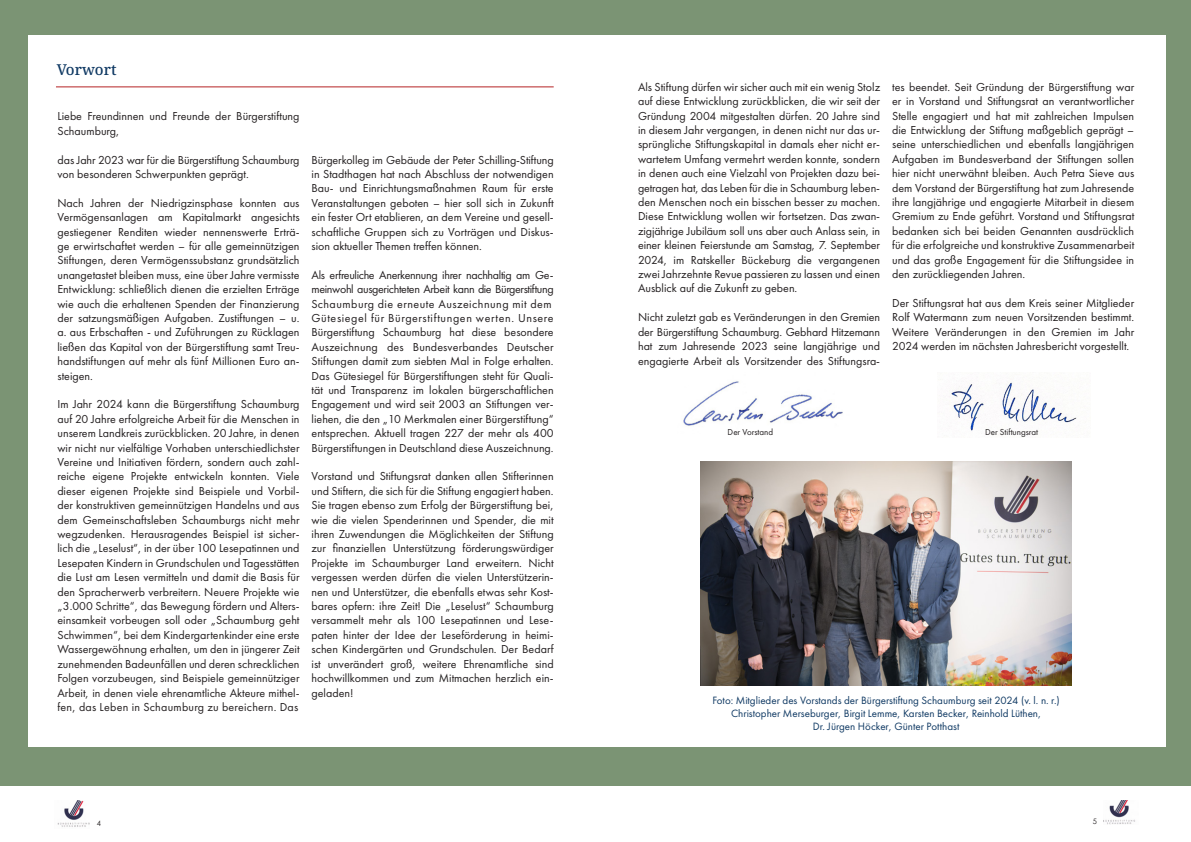
<style>
.page{position:relative;width:1191px;height:842px;background:#fff}
.page>*{position:absolute;margin:0;border:0;box-sizing:border-box;transform-origin:0 0}
.t1{font:500 15px "Noto Serif";color:#0f3963}
.t2{font:12px/14.4px "Futura PT";color:#231f20;text-align:justify}
.t3{font:11px/13.2px "Futura PT";color:#0f3963;text-align:center}
.t4{font:9px "Futura PT";color:#231f20}
.t5{font:7.5px "Century Gothic";color:#231f20}
</style>
<div class="page">
<img style="left:1103px;top:800px;width:32px;height:25px">
<img style="left:57px;top:800px;width:33px;height:27px">
<div style="left:0;top:0;width:1191px;height:785px;background:#7b9474"></div>
<div style="left:28px;top:35px;width:1137px;height:712px;background:#fff"></div>
<img style="left:949px;top:382px;width:128px;height:49px">
<img style="left:683px;top:381px;width:80px;height:45px">
<img style="left:769px;top:394px;width:74px;height:29px">
<hr style="left:56px;top:86px;width:497px;height:1px;background:#b52325">
<img style="left:701px;top:461px;width:370px;height:224px">
<p class="t1" style="left:57px;top:59px;width:61px">Vorwort</p>
<p class="t2" style="left:57px;top:109px;width:244px">Liebe Freundinnen und Freunde der Bürgerstiftung<br>Schaumburg,</p>
<p class="t2" style="left:57px;top:152px;width:244px">das Jahr 2023 war für die Bürgerstiftung Schaumburg von besonderen Schwerpunkten geprägt.</p>
<p class="t2" style="left:57px;top:196px;width:244px">Nach Jahren der Niedrigzinsphase konnten aus Vermögensanlagen am Kapitalmarkt angesichts gestiegener Renditen wieder nennenswerte Erträ&shy;ge erwirtschaftet werden – für alle gemeinnützigen Stiftungen, deren Vermögenssubstanz grundsätzlich unangetastet bleiben muss, eine über Jahre vermisste Entwicklung: schließlich dienen die erzielten Erträge wie auch die erhaltenen Spenden der Finanzierung der satzungsmäßigen Aufgaben. Zustiftungen – u. a. aus Erbschaften - und Zuführungen zu Rücklagen ließen das Kapital von der Bürgerstiftung samt Treu&shy;handstiftungen auf mehr als fünf Millionen Euro an&shy;steigen.</p>
<p class="t2" style="left:57px;top:397px;width:244px">Im Jahr 2024 kann die Bürgerstiftung Schaumburg auf 20 Jahre erfolgreiche Arbeit für die Menschen in unserem Landkreis zurückblicken. 20 Jahre, in denen wir nicht nur vielfältige Vorhaben unterschiedlichster Vereine und Initiativen fördern, sondern auch zahl&shy;reiche eigene Projekte entwickeln konnten. Viele dieser eigenen Projekte sind Beispiele und Vorbil&shy;der konstruktiven gemeinnützigen Handelns und aus dem Gemeinschaftsleben Schaumburgs nicht mehr wegzudenken. Herausragendes Beispiel ist sicher&shy;lich die „Leselust“, in der über 100 Lesepatinnen und Lesepaten Kindern in Grundschulen und Tagesstätten die Lust am Lesen vermitteln und damit die Basis für den Spracherwerb verbreitern. Neuere Projekte wie „3.000 Schritte“, das Bewegung fördern und Alters&shy;einsamkeit vorbeugen soll oder „Schaumburg geht Schwimmen“, bei dem Kindergartenkinder eine erste Wassergewöhnung erhalten, um den in jüngerer Zeit zunehmenden Badeunfällen und deren schrecklichen Folgen vorzubeugen, sind Beispiele gemeinnütziger Arbeit, in denen viele ehrenamtliche Akteure mithel&shy;fen, das Leben in Schaumburg zu bereichern. Das</p>
<p class="t2" style="left:311px;top:152px;width:244px">Bürgerkolleg im Gebäude der Peter Schilling-Stiftung in Stadthagen hat nach Abschluss der notwendigen Bau- und Einrichtungsmaßnahmen Raum für erste Veranstaltungen geboten – hier soll sich in Zukunft ein fester Ort etablieren, an dem Vereine und gesell&shy;schaftliche Gruppen sich zu Vorträgen und Diskus&shy;sion aktueller Themen treffen können.</p>
<p class="t2" style="left:311px;top:268px;width:244px;text-align:left">Als erfreuliche Anerkennung ihrer nachhaltig am Ge&shy;meinwohl ausgerichteten Arbeit kann die Bürgerstiftung Schaumburg die erneute Auszeichnung mit dem Gütesiegel für Bürgerstiftungen werten. Unsere Bürgerstiftung Schaumburg hat diese besondere Auszeichnung des Bundesverbandes Deutscher Stiftungen damit zum siebten Mal in Folge erhalten.<br>Das Gütesiegel für Bürgerstiftungen steht für Quali&shy;tät und Transparenz im lokalen bürgerschaftlichen Engagement und wird seit 2003 an Stiftungen ver&shy;liehen, die den „10 Merkmalen einer Bürgerstiftung“ entsprechen. Aktuell tragen 227 der mehr als 400<br>Bürgerstiftungen in Deutschland diese Auszeichnung.</p>
<p class="t2" style="left:311px;top:469px;width:244px">Vorstand und Stiftungsrat danken allen Stifterinnen und Stiftern, die sich fü r die Stiftung engagiert haben.<br>Sie tragen ebenso zum Erfolg der Bürgerstiftung bei, wie die vielen Spenderinnen und Spender, die mit ihren Zuwendungen die Möglichkeiten der Stiftung zur finanziellen Unterstützung förderungswürdiger Projekte im Schaumburger Land erweitern. Nicht vergessen werden dü rfen die vielen Unterstützerin&shy;nen und Unterstützer, die ebenfalls etwas sehr Kost&shy;bares opfern: ihre Zeit! Die „Leselust“ Schaumburg versammelt mehr als 100 Lesepatinnen und Lese&shy;paten hinter der Idee der Leseförderung in heimi&shy;schen Kindergärten und Grundschulen. Der Bedarf ist unverä ndert groß, weitere Ehrenamtliche sind hochwillkommen und zum Mitmachen herzlich ein&shy;geladen!</p>
<p class="t2" style="left:638px;top:80px;width:244px">Als Stiftung dürfen wir sicher auch mit ein wenig Stolz auf diese Entwicklung zurückblicken, die wir seit der Gründung 2004 mitgestalten dürfen. 20 Jahre sind in diesem Jahr vergangen, in denen nicht nur das ur&shy;sprüngliche Stiftungskapital in damals eher nicht er&shy;wartetem Umfang vermehrt werden konnte, sondern in denen auch eine Vielzahl von Projekten dazu bei&shy;getragen hat, das Leben für die in Schaumburg leben&shy;den Menschen noch ein bisschen besser zu machen.<br>Diese Entwicklung wollen wir fortsetzen. Das zwan&shy;zigjährige Jubiläum soll uns aber auch Anlass sein, in einer kleinen Feierstunde am Samstag, 7. September 2024, im Ratskeller Bückeburg die vergangenen zwei Jahrzehnte Revue passieren zu lassen und einen Ausblick auf die Zukunft zu geben.</p>
<p class="t2" style="left:638px;top:310px;width:244px">Nicht zuletzt gab es Veränderungen in den Gremien der Bürgerstiftung Schaumburg. Gebhard Hitzemann hat zum Jahresende 2023 seine langjährige und engagierte Arbeit als Vorsitzender des Stiftungsra-</p>
<p class="t2" style="left:892px;top:80px;width:244px">tes beendet. Seit Gründung der Bürgerstiftung war er in Vorstand und Stiftungsrat an verantwortlicher Stelle engagiert und hat mit zahlreichen Impulsen die Entwicklung der Stiftung maßgeblich geprägt – seine unterschiedlichen und ebenfalls langjährigen Aufgaben im Bundesverband der Stiftungen sollen hier nicht unerwähnt bleiben. Auch Petra Sieve aus dem Vorstand der Bürgerstiftung hat zum Jahresende ihre langjährige und engagierte Mitarbeit in diesem Gremium zu Ende geführt. Vorstand und Stiftungsrat bedanken sich bei beiden Genannten ausdrücklich für die erfolgreiche und konstruktive Zusammenarbeit und das große Engagement für die Stiftungsidee in den zurückliegenden Jahren.</p>
<p class="t2" style="left:892px;top:296px;width:244px">Der Stiftungsrat hat aus dem Kreis seiner Mitglieder Rolf Watermann zum neuen Vorsitzenden bestimmt.<br>Weitere Veränderungen in den Gremien im Jahr 2024 werden im nächsten Jahresbericht vorgestellt.</p>
<p class="t4" style="left:727px;top:427px;width:47px">Der Vorstand</p>
<p class="t4" style="left:985px;top:427px;width:54px">Der Stiftungsrat</p>
<p class="t3" style="left:712px;top:693px;width:349px">Foto: Mitglieder des Vorstands der Bürgerstiftung Schaumburg seit 2024 (v. l. n. r.)<br>Christopher Merseburger, Birgit Lemme, Karsten Becker, Reinhold Lüthen,<br>Dr. Jürgen Höcker, Günter Potthast</p>
<p class="t5" style="left:97px;top:818px;width:6px">4</p>
<p class="t5" style="left:1092px;top:816px;width:6px">5</p>
</div>
